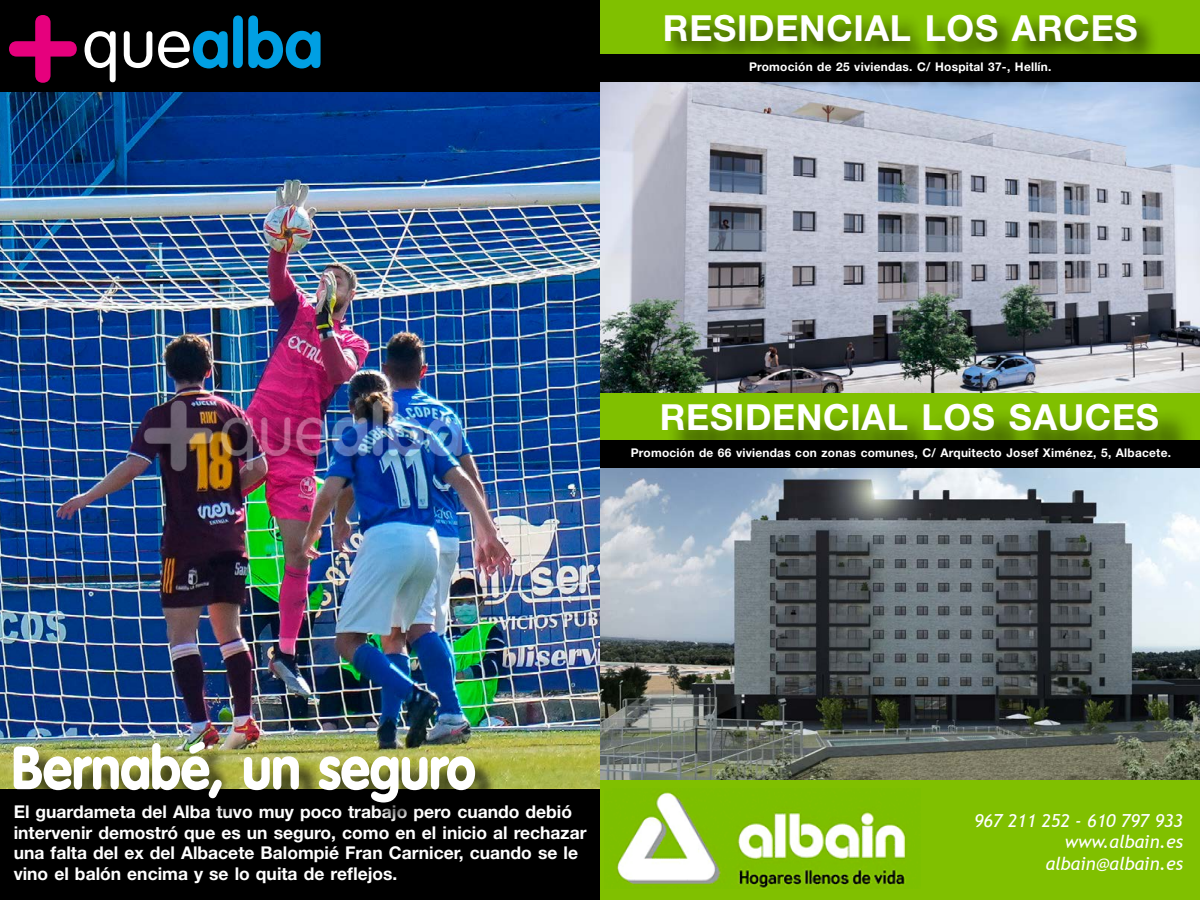
<style>
.page{position:relative;width:1200px;height:900px;background:#fff}
.page>*{position:absolute;margin:0;border:0;box-sizing:border-box;transform-origin:0 0}
.t1{font:900 60px "VAG Rounded Std";letter-spacing:-.01em;color:#fff;scale:.89 1}
.t2{font:700 36px "Helvetica Neue LT Std";letter-spacing:.02em;color:#fff}
.t3{font:italic 18px/21.6px "Trebuchet MS";color:#fff;text-align:right}
.t4{font:700 17.7px/20.5px "Helvetica Neue LT Std";color:#fff}
.t5{font:700 12px "Helvetica Neue LT Std";letter-spacing:.02em;color:#fff}
</style>
<div class="page">
<div style="left:0;top:0;width:600px;height:900px;background:#000"></div>
<img style="left:0;top:92px;width:600px;height:696px">
<img style="left:136px;top:395px;width:342px;height:86px">
<div style="left:600px;top:780px;width:600px;height:120px;background:#80c000"></div>
<div style="left:600px;top:392px;width:600px;height:49px;background:#80c000"></div>
<div style="left:600px;top:0;width:600px;height:55px;background:#80c000"></div>
<img style="left:617px;top:792px;width:289px;height:97px">
<img style="left:600px;top:82px;width:600px;height:310px">
<img style="left:600px;top:468px;width:600px;height:312px">
<div style="left:666px;top:408px;width:529px;height:60px;background:#000;opacity:.75"></div>
<div style="left:662px;top:11px;width:499px;height:54px;background:#000;opacity:.75"></div>
<div style="left:600px;top:54px;width:600px;height:28px;background:#000"></div>
<div style="left:600px;top:440px;width:600px;height:28px;background:#000"></div>
<div style="left:752px;top:64px;width:317px;height:27px;background:#000;opacity:.75"></div>
<svg style="left:85px;top:15px;width:236px;height:67px"></svg>
<svg style="left:9px;top:15px;width:68px;height:68px"></svg>
<div style="left:17px;top:745px;width:480px;height:80px;background:#000;opacity:.75"></div>
<h2 class="t2" style="left:663px;top:6px;width:476px">RESIDENCIAL LOS ARCES</h2>
<p class="t5" style="left:749px;top:59px;width:304px">Promoción de 25 viviendas. C/ Hospital 37-, Hellín.</p>
<h2 class="t2" style="left:660px;top:395px;width:501px">RESIDENCIAL LOS SAUCES</h2>
<p class="t5" style="left:631px;top:445px;width:542px">Promoción de 66 viviendas con zonas comunes, C/ Arquitecto Josef Ximénez, 5, Albacete.</p>
<h1 class="t1" style="left:12px;top:732px;width:523px">Bernabé, un seguro</h1>
<p class="t4" style="left:14px;top:801px;width:574px">El guardameta del Alba tuvo muy poco trabajo pero cuando debió intervenir demostró que es un seguro, como en el inicio al rechazar una falta del ex del Albacete Balompié Fran Carnicer, cuando se le vino el balón encima y se lo quita de reflejos.</p>
<p class="t3" style="left:974px;top:809px;width:211px">967 211 252 - 610 797 933 www.albain.es albain@albain.es</p>
</div>
